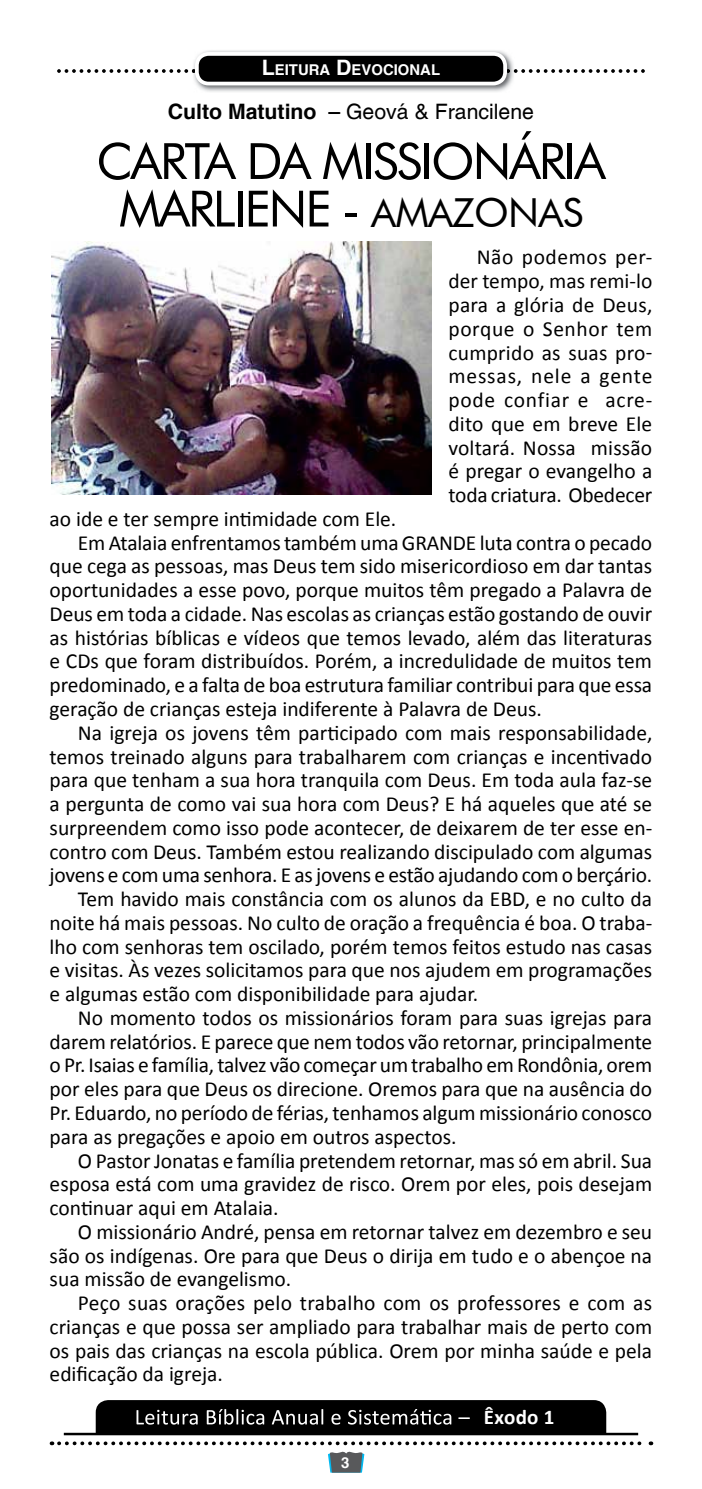
<style>
.page{position:relative;width:702px;height:1489px;background:#fff}
.page>*{position:absolute;margin:0;border:0;box-sizing:border-box;transform-origin:0 0}
.t1{font:50px/47.5px "Futura BT";letter-spacing:-.04em;color:#000;text-align:center}
.t2{font:21.5px/23.8px "Calibri";color:#000;text-align:justify}
.t3{font:21.25px "Switzerland Plain";color:#000}
.t4{font:700 21px "Calibri";letter-spacing:.01em;color:#fff}
.t5{font:700 15px "Switzerland";color:#fff}
.t6{font:700 14.75px "Switzerland";color:#fff}
.s1{font-size:21.25px}
.s2{font-family:"Switzerland";font-weight:700}
.s3{font-size:40px}
</style>
<div class="page">
<svg style="left:59px;top:1441px;width:592px;height:31px"></svg>
<hr style="left:64px;top:1432px;width:574px;height:3px;background:#000">
<svg style="left:96px;top:1400px;width:510px;height:32px;background:#151515"></svg>
<svg style="left:57px;top:69px;width:588px;height:4px"></svg>
<img style="left:192px;top:50px;width:322px;height:42px">
<img style="left:507px;top:69px;width:3px;height:4px">
<div style="left:197px;top:54px;width:308px;height:30px;background:#000;border-radius:12px"></div>
<div style="left:195px;top:52px;width:312px;height:33px;border:4px solid #fff;border-radius:12px"></div>
<img style="left:51px;top:241px;width:380px;height:253px">
<p class="t6" style="left:262px;top:61px;width:178px"><span class="s1">L</span>EITURA <span class="s1">D</span>EVOCIONAL</p>
<p class="t3" style="left:168px;top:98px;width:368px"><span class="s2">Culto Matutino –</span> Geová &amp; Francilene</p>
<h1 class="t1" style="left:96px;top:137px;width:510px">CARTA DA MISSIONÁRIA<br>MARLIENE - <span class="s3">AMAZONAS</span></h1>
<p class="t2" style="left:448px;top:245px;width:205px;text-indent:28px">Não podemos per&shy;der tempo, mas remi-lo para a glória de Deus, porque o Senhor tem cumprido as suas pro&shy;messas, nele a gente pode confiar e acre&shy;dito que em breve Ele voltará. Nossa missão é pregar o evangelho a toda criatura. Obedecer</p>
<p class="t2" style="left:50px;top:507px;width:348px">ao ide e ter sempre intimidade com Ele.</p>
<p class="t2" style="left:78px;top:530px;width:575px">Em Atalaia enfrentamos também uma GRANDE luta contra o pecado</p>
<p class="t2" style="left:50px;top:554px;width:604px">que cega as pessoas, mas Deus tem sido misericordioso em dar tantas</p>
<p class="t2" style="left:50px;top:578px;width:604px">oportunidades a esse povo, porque muitos têm pregado a Palavra de</p>
<p class="t2" style="left:50px;top:602px;width:604px">Deus em toda a cidade. Nas escolas as crianças estão gostando de ouvir</p>
<p class="t2" style="left:50px;top:625px;width:604px">as histórias bíblicas e vídeos que temos levado, além das literaturas</p>
<p class="t2" style="left:50px;top:649px;width:604px">e CDs que foram distribuídos. Porém, a incredulidade de muitos tem</p>
<p class="t2" style="left:50px;top:673px;width:604px">predominado, e a falta de boa estrutura familiar contribui para que essa</p>
<p class="t2" style="left:50px;top:697px;width:494px">geração de crianças esteja indiferente à Palavra de Deus.</p>
<p class="t2" style="left:78px;top:720px;width:576px">Na igreja os jovens têm participado com mais responsabilidade,</p>
<p class="t2" style="left:50px;top:744px;width:604px">temos treinado alguns para trabalharem com crianças e incentivado</p>
<p class="t2" style="left:50px;top:768px;width:604px">para que tenham a sua hora tranquila com Deus. Em toda aula faz-se</p>
<p class="t2" style="left:50px;top:792px;width:604px">a pergunta de como vai sua hora com Deus? E há aqueles que até se</p>
<p class="t2" style="left:50px;top:815px;width:604px">surpreendem como isso pode acontecer, de deixarem de ter esse en-</p>
<p class="t2" style="left:50px;top:839px;width:604px">contro com Deus. Também estou realizando discipulado com algumas</p>
<p class="t2" style="left:50px;top:863px;width:604px">jovens e com uma senhora. E as jovens e estão ajudando com o berçário.</p>
<p class="t2" style="left:78px;top:887px;width:575px">Tem havido mais constância com os alunos da EBD, e no culto da</p>
<p class="t2" style="left:50px;top:910px;width:604px">noite há mais pessoas. No culto de oração a frequência é boa. O traba-</p>
<p class="t2" style="left:50px;top:934px;width:604px">lho com senhoras tem oscilado, porém temos feitos estudo nas casas</p>
<p class="t2" style="left:50px;top:958px;width:604px">e visitas. Às vezes solicitamos para que nos ajudem em programações</p>
<p class="t2" style="left:50px;top:982px;width:430px">e algumas estão com disponibilidade para ajudar.</p>
<p class="t2" style="left:78px;top:1005px;width:575px">No momento todos os missionários foram para suas igrejas para</p>
<p class="t2" style="left:50px;top:1029px;width:604px">darem relatórios. E parece que nem todos vão retornar, principalmente</p>
<p class="t2" style="left:50px;top:1053px;width:604px">o Pr. Isaias e família, talvez vão começar um trabalho em Rondônia, orem</p>
<p class="t2" style="left:50px;top:1077px;width:604px">por eles para que Deus os direcione. Oremos para que na ausência do</p>
<p class="t2" style="left:50px;top:1100px;width:604px">Pr. Eduardo, no período de férias, tenhamos algum missionário conosco</p>
<p class="t2" style="left:50px;top:1124px;width:408px">para as pregações e apoio em outros aspectos.</p>
<p class="t2" style="left:78px;top:1148px;width:575px">O Pastor Jonatas e família pretendem retornar, mas só em abril. Sua</p>
<p class="t2" style="left:50px;top:1172px;width:604px">esposa está com uma gravidez de risco. Orem por eles, pois desejam</p>
<p class="t2" style="left:50px;top:1195px;width:230px">continuar aqui em Atalaia.</p>
<p class="t2" style="left:78px;top:1219px;width:575px">O missionário André, pensa em retornar talvez em dezembro e seu</p>
<p class="t2" style="left:50px;top:1243px;width:604px">são os indígenas. Ore para que Deus o dirija em tudo e o abençoe na</p>
<p class="t2" style="left:50px;top:1267px;width:243px">sua missão de evangelismo.</p>
<p class="t2" style="left:78px;top:1290px;width:575px">Peço suas orações pelo trabalho com os professores e com as</p>
<p class="t2" style="left:50px;top:1314px;width:604px">crianças e que possa ser ampliado para trabalhar mais de perto com</p>
<p class="t2" style="left:50px;top:1338px;width:604px">os pais das crianças na escola pública. Orem por minha saúde e pela</p>
<p class="t2" style="left:50px;top:1362px;width:175px">edificação da igreja.</p>
<p class="t5" style="left:341px;top:1453px;width:10px">3</p>
<p class="t4" style="left:484px;top:1403px;width:72px">Êxodo 1</p>
</div>
